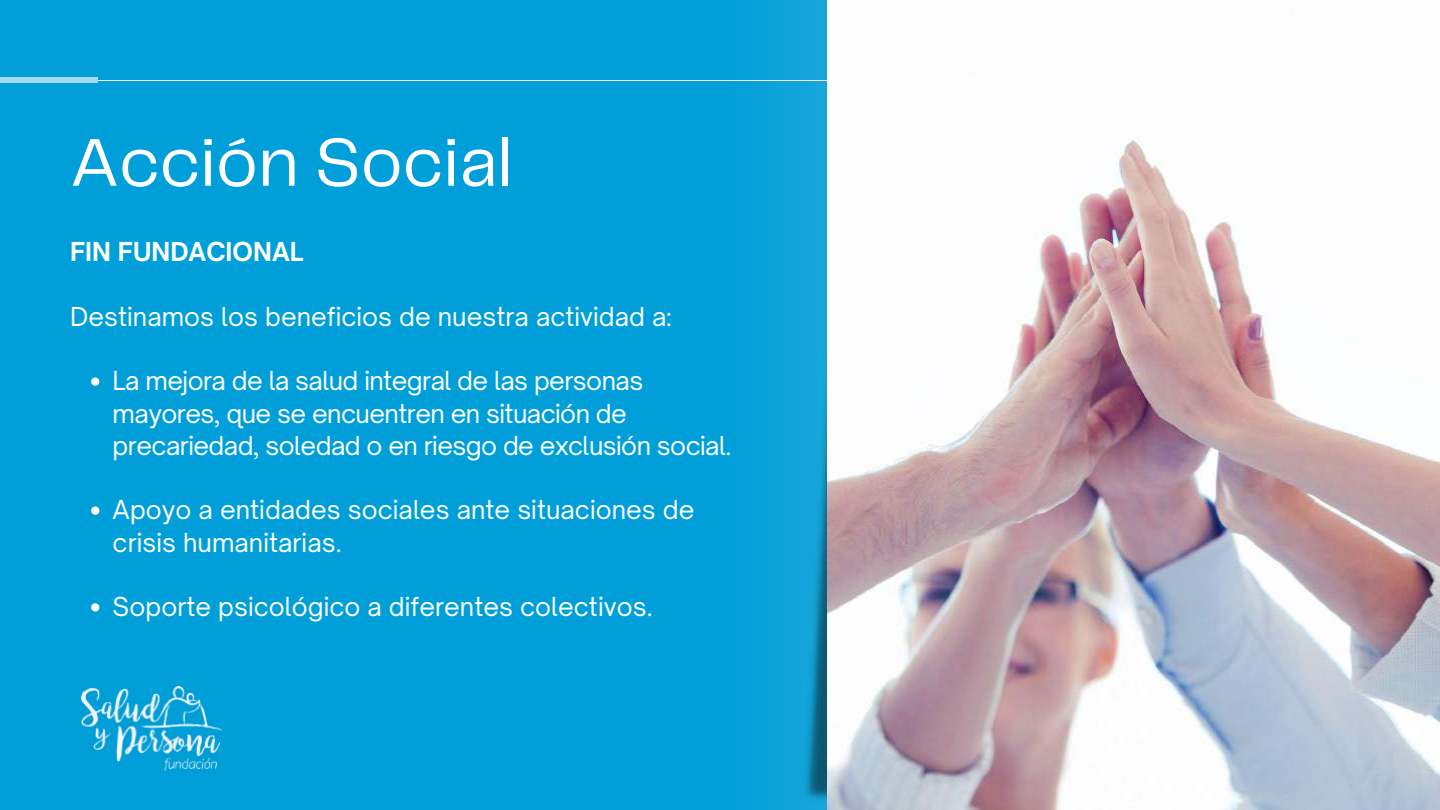
<style>
.page{position:relative;width:1440px;height:810px;background:#009fd9}
.page>*{position:absolute;margin:0;border:0;box-sizing:border-box;transform-origin:0 0}
.t1{font:70px "Telegraf";color:#fff}
.t2{font:25px/32.2px "Open Sauce One";color:#feffff}
.t3{font:25px/32.2px "Open Sauce One";letter-spacing:-.025em;color:#feffff}
.t4{font:700 25px "Open Sauce One";color:#feffff}
</style>
<div class="page">
<hr style="left:0;top:80px;width:1440px;height:1px;background:#feffff">
<div style="left:0;top:77px;width:97px;height:6px;background:#aad8ea"></div>
<img style="left:81px;top:687px;width:140px;height:84px">
<img style="left:799px;top:0;width:28px;height:810px">
<img style="left:827px;top:0;width:613px;height:810px">
<svg style="left:91px;top:378px;width:8px;height:8px"></svg>
<svg style="left:91px;top:507px;width:8px;height:8px"></svg>
<svg style="left:91px;top:603px;width:8px;height:9px"></svg>
<h1 class="t1" style="left:70px;top:133px;width:445px">Acción Social</h1>
<p class="t4" style="left:70px;top:236px;width:235px">FIN FUNDACIONAL</p>
<p class="t2" style="left:70px;top:300px;width:603px">Destinamos los beneficios de nuestra actividad a:</p>
<p class="t3" style="left:113px;top:365px;width:620px">La mejora de la salud integral de las personas mayores, que se encuentren en situación de precariedad, soledad o en riesgo de exclusión social.</p>
<p class="t2" style="left:113px;top:494px;width:583px">Apoyo a entidades sociales ante situaciones de crisis humanitarias.</p>
<p class="t2" style="left:113px;top:590px;width:541px">Soporte psicológico a diferentes colectivos.</p>
</div>
